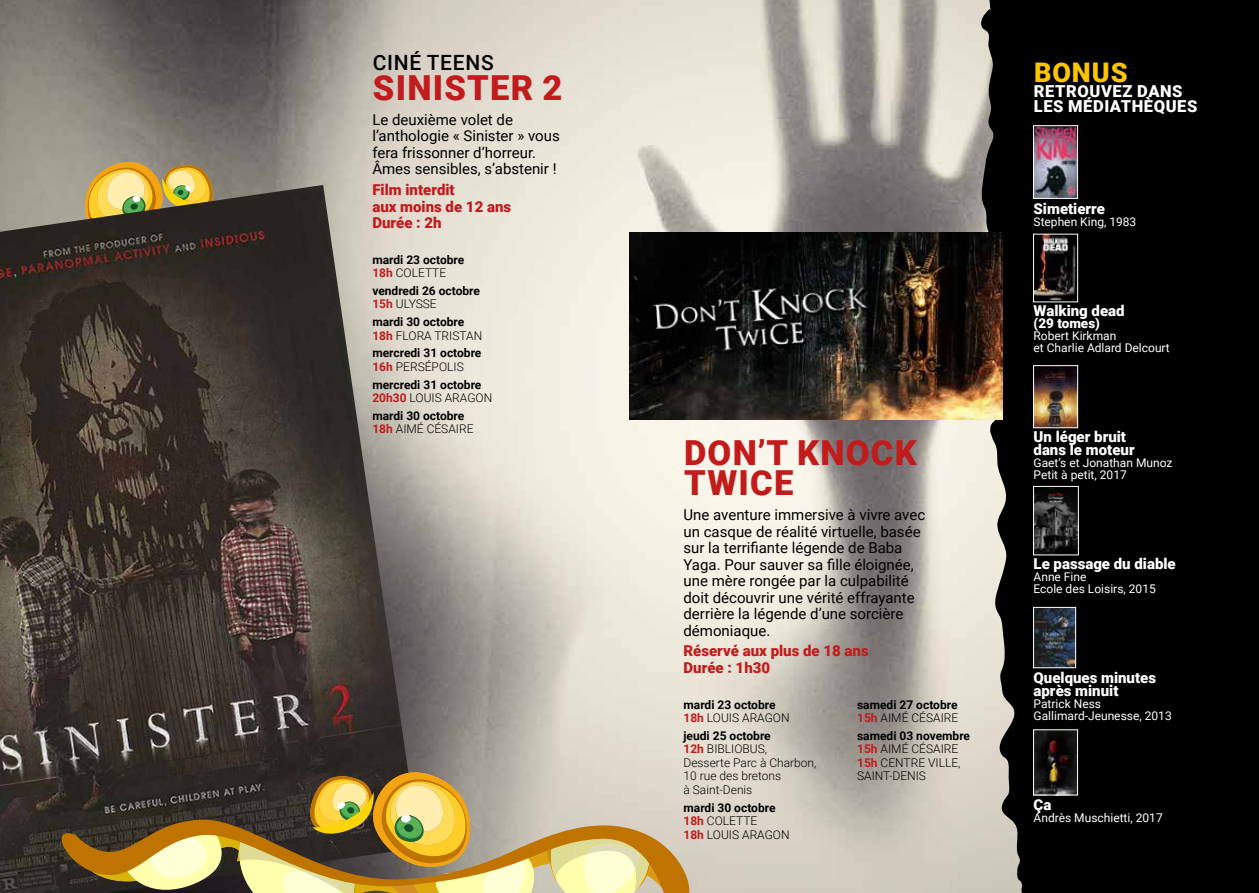
<style>
.page{position:relative;width:1259px;height:893px;background:#fff}
.page>*{position:absolute;margin:0;border:0;box-sizing:border-box;transform-origin:0 0}
.t1{font:900 34.5px/30px "Roboto";letter-spacing:.035em;color:#c21b1c}
.t2{font:900 27px "Roboto";letter-spacing:.035em;color:#fdc500}
.t3{font:500 21px "Roboto";letter-spacing:.035em;color:#000}
.t4{font:900 16.5px/15px "Roboto";letter-spacing:.035em;color:#fff}
.t5{font:15px/16.5px "Roboto";color:#000}
.t6{font:900 15px/13.5px "Roboto";color:#fff}
.t7{font:900 15px/16.5px "Roboto";color:#c21b1c}
.t8{font:900 13.5px "Roboto";color:#fff}
.t9{font:700 12px/13.5px "Roboto";color:#000}
.t10{font:12px/12px "Roboto";color:#fff}
.t11{font:300 12px/13.5px "Roboto";color:#000}
.s1{color:#c21b1c}
.s2{font-weight:300}
.s3{font-weight:700}
.s4{font-weight:700;color:#c21b1c}
</style>
<div class="page">
<img style="left:0;top:0;width:978px;height:893px">
<div style="left:1095px;top:0;width:164px;height:893px;background:#000"></div>
<svg style="left:978px;top:0;width:117px;height:893px;background:#292826"></svg>
<img style="left:629px;top:233px;width:374px;height:186px">
<img style="left:1035px;top:127px;width:40px;height:70px">
<div style="left:1033px;top:125px;width:44px;height:74px;border:1px solid #fff"></div>
<img style="left:1035px;top:236px;width:40px;height:64px">
<div style="left:1033px;top:234px;width:44px;height:68px;border:1px solid #fff"></div>
<img style="left:1035px;top:367px;width:40px;height:59px">
<div style="left:1033px;top:365px;width:44px;height:63px;border:1px solid #fff"></div>
<img style="left:1035px;top:488px;width:41px;height:65px">
<div style="left:1033px;top:486px;width:45px;height:69px;border:1px solid #fff"></div>
<img style="left:1035px;top:609px;width:38px;height:57px">
<div style="left:1033px;top:607px;width:42px;height:61px;border:1px solid #fff"></div>
<img style="left:1035px;top:732px;width:40px;height:61px">
<div style="left:1033px;top:730px;width:44px;height:65px;border:1px solid #fff"></div>
<svg style="left:85px;top:158px;width:131px;height:27px;background:#c4a966"></svg>
<img style="left:0;top:185px;width:419px;height:708px">
<svg style="left:47px;top:815px;width:653px;height:78px;background:#887558"></svg>
<svg style="left:81px;top:768px;width:588px;height:125px;background:#a29060"></svg>
<h3 class="t3" style="left:373px;top:48px;width:122px">CINÉ TEENS</h3>
<h1 class="t1" style="left:373px;top:71px;width:191px">SINISTER 2</h1>
<p class="t5" style="left:372px;top:111px;width:189px">Le deuxième volet de l’anthologie « Sinister » vous fera frissonner d’horreur.<br>Âmes sensibles, s’abstenir !</p>
<p class="t7" style="left:372px;top:181px;width:140px">Film interdit<br>aux moins de 12 ans<br>Durée : 2h</p>
<p class="t9" style="left:372px;top:252px;width:93px">mardi 23 octobre<br><span class="s1">18h</span> <span class="s2">COLETTE</span></p>
<p class="t9" style="left:372px;top:283px;width:109px">vendredi 26 octobre<br><span class="s1">15h</span> <span class="s2">ULYSSE</span></p>
<p class="t9" style="left:372px;top:315px;width:111px">mardi 30 octobre<br><span class="s1">18h</span> <span class="s2">FLORA TRISTAN</span></p>
<p class="t9" style="left:372px;top:346px;width:111px">mercredi 31 octobre<br><span class="s1">16h</span> <span class="s2">PERSÉPOLIS</span></p>
<p class="t9" style="left:372px;top:377px;width:121px">mercredi 31 octobre<br><span class="s1">20h30</span> <span class="s2">LOUIS ARAGON</span></p>
<p class="t9" style="left:372px;top:408px;width:103px">mardi 30 octobre<br><span class="s1">18h</span> <span class="s2">AIMÉ CÉSAIRE</span></p>
<h1 class="t1" style="left:684px;top:436px;width:234px">DON’T KNOCK<br>TWICE</h1>
<p class="t5" style="left:683px;top:506px;width:243px">Une aventure immersive à vivre avec un casque de réalité virtuelle, basée sur la terrifiante légende de Baba Yaga. Pour sauver sa fille éloignée, une mère rongée par la culpabilité doit découvrir une vérité effrayante derrière la légende d’une sorcière démoniaque.</p>
<p class="t7" style="left:683px;top:642px;width:187px">Réservé aux plus de 18 ans<br>Durée : 1h30</p>
<p class="t9" style="left:683px;top:697px;width:108px">mardi 23 octobre<br><span class="s1">18h</span> <span class="s2">LOUIS ARAGON</span></p>
<p class="t11" style="left:683px;top:728px;width:134px"><span class="s3">jeudi 25 octobre<br></span><span class="s4">12h</span> BIBLIOBUS,<br>Desserte Parc à Charbon,<br>10 rue des bretons<br>à Saint-Denis</p>
<p class="t11" style="left:683px;top:800px;width:108px"><span class="s3">mardi 30 octobre<br></span><span class="s4">18h</span> COLETTE<br><span class="s4">18h</span> LOUIS ARAGON</p>
<p class="t9" style="left:857px;top:697px;width:103px">samedi 27 octobre<br><span class="s1">15h</span> <span class="s2">AIMÉ CÉSAIRE</span></p>
<p class="t11" style="left:857px;top:728px;width:114px"><span class="s3">samedi 03 novembre<br></span><span class="s4">15h</span> AIMÉ CÉSAIRE<br><span class="s4">15h</span> CENTRE VILLE,<br>SAINT-DENIS</p>
<h2 class="t2" style="left:1034px;top:54px;width:95px">BONUS</h2>
<p class="t4" style="left:1034px;top:83px;width:165px">RETROUVEZ DANS<br>LES MÉDIATHÈQUES</p>
<p class="t6" style="left:1033px;top:201px;width:73px">Simetierre</p>
<p class="t10" style="left:1033px;top:215px;width:104px">Stephen King, 1983</p>
<p class="t6" style="left:1033px;top:303px;width:93px">Walking dead</p>
<p class="t8" style="left:1033px;top:314px;width:68px">(29 tomes)</p>
<p class="t10" style="left:1033px;top:329px;width:138px">Robert Kirkman<br>et Charlie Adlard Delcourt</p>
<p class="t6" style="left:1033px;top:429px;width:103px">Un léger bruit dans le moteur</p>
<p class="t10" style="left:1033px;top:456px;width:140px">Gaet’s et Jonathan Munoz<br>Petit à petit, 2017</p>
<p class="t6" style="left:1033px;top:556px;width:144px">Le passage du diable</p>
<p class="t10" style="left:1033px;top:570px;width:124px">Anne Fine<br>Ecole des Loisirs, 2015</p>
<p class="t6" style="left:1033px;top:670px;width:124px">Quelques minutes après minuit</p>
<p class="t10" style="left:1033px;top:697px;width:140px">Patrick Ness<br>Gallimard-Jeunesse, 2013</p>
<p class="t6" style="left:1033px;top:797px;width:19px">Ça</p>
<p class="t10" style="left:1033px;top:811px;width:131px">Andrès Muschietti, 2017</p>
</div>
